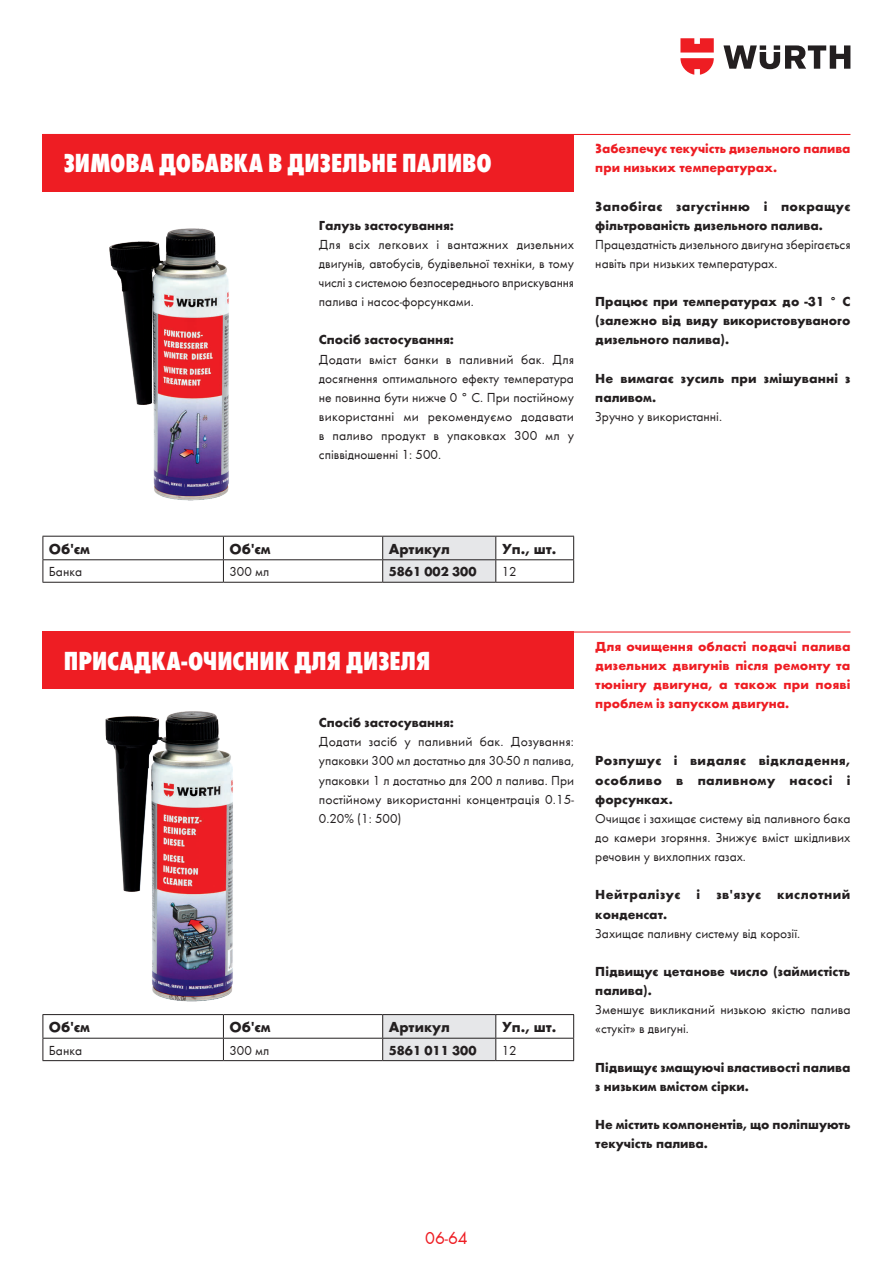
<style>
.page{position:relative;width:893px;height:1263px;background:#fff}
.page>*{position:absolute;margin:0;border:0;box-sizing:border-box;transform-origin:0 0}
.Product_Name_19pt{font:800 condensed 27px "Wuerth";letter-spacing:.005em;color:#fff}
.t1{font:18px "Wuerth";color:#ee1d23}
.Tab_A4_Head_12pt{font:700 15px "Wuerth";color:#231f20}
.HS_A4_9pt{font:13.5px/19.2px "Wuerth";color:#231f20;text-align:justify}
.HS_A4_9pt-2{font:700 13.5px/19.2px "Wuerth";color:#231f20}
.Co_A4_9pt{font:700 13.5px/19.2px "Wuerth";color:#231f20}
.Application-1{font:700 13.5px/19.2px "Wuerth";color:#ee1d23}
.Co_A4_9pt-2{font:13.5px/19.2px "Wuerth";color:#231f20}
.HS_A4_9pt-3{font:700 13.5px/19.2px "Wuerth";letter-spacing:.035em;color:#231f20}
.Tab_A4_Content_9pt{font:13.5px "Wuerth";color:#231f20}
</style>
<div class="page">
<svg style="left:723px;top:45px;width:127px;height:24px"></svg>
<svg style="left:680px;top:38px;width:34px;height:37px"></svg>
<hr style="left:43px;top:134px;width:807px;height:1px;background:#ee1d23">
<hr style="left:43px;top:631px;width:807px;height:1px;background:#ee1d23">
<div style="left:43px;top:134px;width:531px;height:57px;background:#ee1d23"></div>
<div style="left:43px;top:631px;width:531px;height:58px;background:#ee1d23"></div>
<img style="left:105px;top:711px;width:128px;height:291px">
<hr style="left:43px;top:536px;width:180px;height:1px;background:#231f20">
<hr style="left:223px;top:536px;width:160px;height:1px;background:#231f20">
<hr style="left:496px;top:536px;width:78px;height:1px;background:#231f20">
<hr style="left:43px;top:559px;width:180px;height:1px;background:#231f20">
<svg style="left:43px;top:536px;width:1px;height:46px"></svg>
<hr style="left:223px;top:559px;width:160px;height:1px;background:#231f20">
<svg style="left:223px;top:536px;width:1px;height:46px"></svg>
<hr style="left:496px;top:559px;width:78px;height:1px;background:#231f20">
<svg style="left:382px;top:536px;width:114px;height:46px;background:#dadbdd"></svg>
<svg style="left:573px;top:536px;width:1px;height:46px"></svg>
<hr style="left:43px;top:582px;width:180px;height:1px;background:#231f20">
<hr style="left:223px;top:582px;width:160px;height:1px;background:#231f20">
<hr style="left:383px;top:582px;width:113px;height:1px;background:#231f20">
<hr style="left:496px;top:582px;width:78px;height:1px;background:#231f20">
<hr style="left:43px;top:1014px;width:180px;height:1px;background:#231f20">
<hr style="left:223px;top:1014px;width:160px;height:1px;background:#231f20">
<hr style="left:496px;top:1014px;width:78px;height:1px;background:#231f20">
<hr style="left:43px;top:1038px;width:180px;height:1px;background:#231f20">
<svg style="left:43px;top:1015px;width:1px;height:45px"></svg>
<hr style="left:223px;top:1038px;width:160px;height:1px;background:#231f20">
<svg style="left:223px;top:1015px;width:1px;height:45px"></svg>
<hr style="left:496px;top:1038px;width:78px;height:1px;background:#231f20">
<svg style="left:382px;top:1014px;width:114px;height:46px;background:#dadbdd"></svg>
<svg style="left:573px;top:1015px;width:1px;height:45px"></svg>
<hr style="left:43px;top:1060px;width:180px;height:1px;background:#231f20">
<hr style="left:223px;top:1060px;width:160px;height:1px;background:#231f20">
<hr style="left:383px;top:1060px;width:113px;height:1px;background:#231f20">
<hr style="left:496px;top:1060px;width:78px;height:1px;background:#231f20">
<img style="left:109px;top:228px;width:120px;height:273px">
<p class="Product_Name_19pt" style="left:64px;top:144px;width:429px">ЗИМОВА ДОБАВКА В ДИЗЕЛЬНЕ ПАЛИВО</p>
<p class="HS_A4_9pt-2" style="left:319px;top:214px;width:137px">Галузь застосування:</p>
<p class="HS_A4_9pt" style="left:319px;top:234px;width:257px">Для всіх легкових і вантажних дизельних двигунів, автобусів, будівельної техніки, в тому числі з системою безпосереднього вприскування палива і насос-форсунками.</p>
<p class="HS_A4_9pt-2" style="left:319px;top:329px;width:137px">Спосіб застосування:</p>
<p class="HS_A4_9pt" style="left:319px;top:349px;width:257px">Додати вміст банки в паливний бак. Для досягнення оптимального ефекту температура не повинна бути нижче 0 ° С. При постійному використанні ми рекомендуємо додавати в паливо продукт в упаковках 300 мл у співвідношенні 1: 500.</p>
<p class="Application-1" style="left:595px;top:138px;width:257px">Забезпечує текучість дизельного палива при низьких температурах.</p>
<p class="Co_A4_9pt" style="left:595px;top:195px;width:257px">Запобігає загустінню і покращує фільтрованість дизельного палива.</p>
<p class="Co_A4_9pt-2" style="left:595px;top:234px;width:257px">Працездатнiсть дизельного двигуна зберігається навіть при низьких температурах.</p>
<p class="Co_A4_9pt" style="left:595px;top:291px;width:257px;text-align:justify">Працює при температурах до -31 ° C (залежно від виду використовуваного дизельного палива).</p>
<p class="Co_A4_9pt" style="left:595px;top:368px;width:257px">Не вимагає зусиль при змішуванні з паливом.</p>
<p class="Co_A4_9pt-2" style="left:595px;top:406px;width:128px">Зручно у використанні.</p>
<p class="Tab_A4_Head_12pt" style="left:49px;top:538px;width:43px">Об'єм</p>
<p class="Tab_A4_Head_12pt" style="left:229px;top:538px;width:43px">Об'єм</p>
<p class="Tab_A4_Head_12pt" style="left:389px;top:538px;width:63px">Артикул</p>
<p class="Tab_A4_Head_12pt" style="left:502px;top:538px;width:56px">Уп., шт.</p>
<p class="Tab_A4_Content_9pt" style="left:49px;top:562px;width:35px">Банка</p>
<p class="Tab_A4_Content_9pt" style="left:229px;top:562px;width:41px">300 мл</p>
<p class="HS_A4_9pt-2" style="left:389px;top:561px;width:89px">5861 002 300</p>
<p class="Tab_A4_Content_9pt" style="left:502px;top:562px;width:16px">12</p>
<p class="Product_Name_19pt" style="left:64px;top:642px;width:368px">ПРИСАДКА-ОЧИСНИК ДЛЯ ДИЗЕЛЯ</p>
<p class="HS_A4_9pt-2" style="left:319px;top:712px;width:137px">Спосіб застосування:</p>
<p class="HS_A4_9pt" style="left:319px;top:731px;width:257px">Додати засіб у паливний бак. Дозування: упаковки 300 мл достатньо для 30-50 л палива, упаковки 1 л достатньо для 200 л палива. При постійному використанні концентрація 0.15- 0.20% (1: 500)</p>
<p class="Tab_A4_Head_12pt" style="left:49px;top:1016px;width:43px">Об'єм</p>
<p class="Tab_A4_Head_12pt" style="left:229px;top:1016px;width:43px">Об'єм</p>
<p class="Tab_A4_Head_12pt" style="left:389px;top:1016px;width:63px">Артикул</p>
<p class="Tab_A4_Head_12pt" style="left:502px;top:1016px;width:56px">Уп., шт.</p>
<p class="Tab_A4_Content_9pt" style="left:49px;top:1041px;width:35px">Банка</p>
<p class="Tab_A4_Content_9pt" style="left:229px;top:1041px;width:41px">300 мл</p>
<p class="HS_A4_9pt-2" style="left:389px;top:1039px;width:89px">5861 011 300</p>
<p class="Tab_A4_Content_9pt" style="left:502px;top:1041px;width:16px">12</p>
<p class="Application-1" style="left:595px;top:635px;width:257px;text-align:justify">Для очищення області подачі палива дизельних двигунів після ремонту та тюнінгу двигуна, а також при появі проблем із запуском двигуна.</p>
<p class="HS_A4_9pt-2" style="left:595px;top:750px;width:257px;text-align:justify">Розпушує і видаляє відкладення, особливо в паливному насосі і форсунках.</p>
<p class="HS_A4_9pt" style="left:595px;top:808px;width:257px">Очищає і захищає систему від паливного бака до камери згоряння. Знижує вміст шкідливих речовин у вихлопних газах.</p>
<p class="HS_A4_9pt-3" style="left:595px;top:884px;width:257px">Нейтралізує і зв'язує кислотний конденсат.</p>
<p class="HS_A4_9pt" style="left:595px;top:923px;width:206px">Захищає паливну систему від корозії.</p>
<p class="HS_A4_9pt-2" style="left:595px;top:961px;width:257px">Підвищує цетанове число (займистість палива).</p>
<p class="HS_A4_9pt" style="left:595px;top:999px;width:257px">Зменшує викликаний низькою якістю палива «стукіт» в двигуні.</p>
<p class="HS_A4_9pt-2" style="left:595px;top:1056px;width:257px">Підвищує змащуючі властивості палива з низьким вмістом сірки.</p>
<p class="HS_A4_9pt-2" style="left:595px;top:1114px;width:257px">Не містить компонентів, що поліпшують текучість палива.</p>
<h2 class="t1" style="left:425px;top:1225px;width:44px">06-64</h2>
</div>
